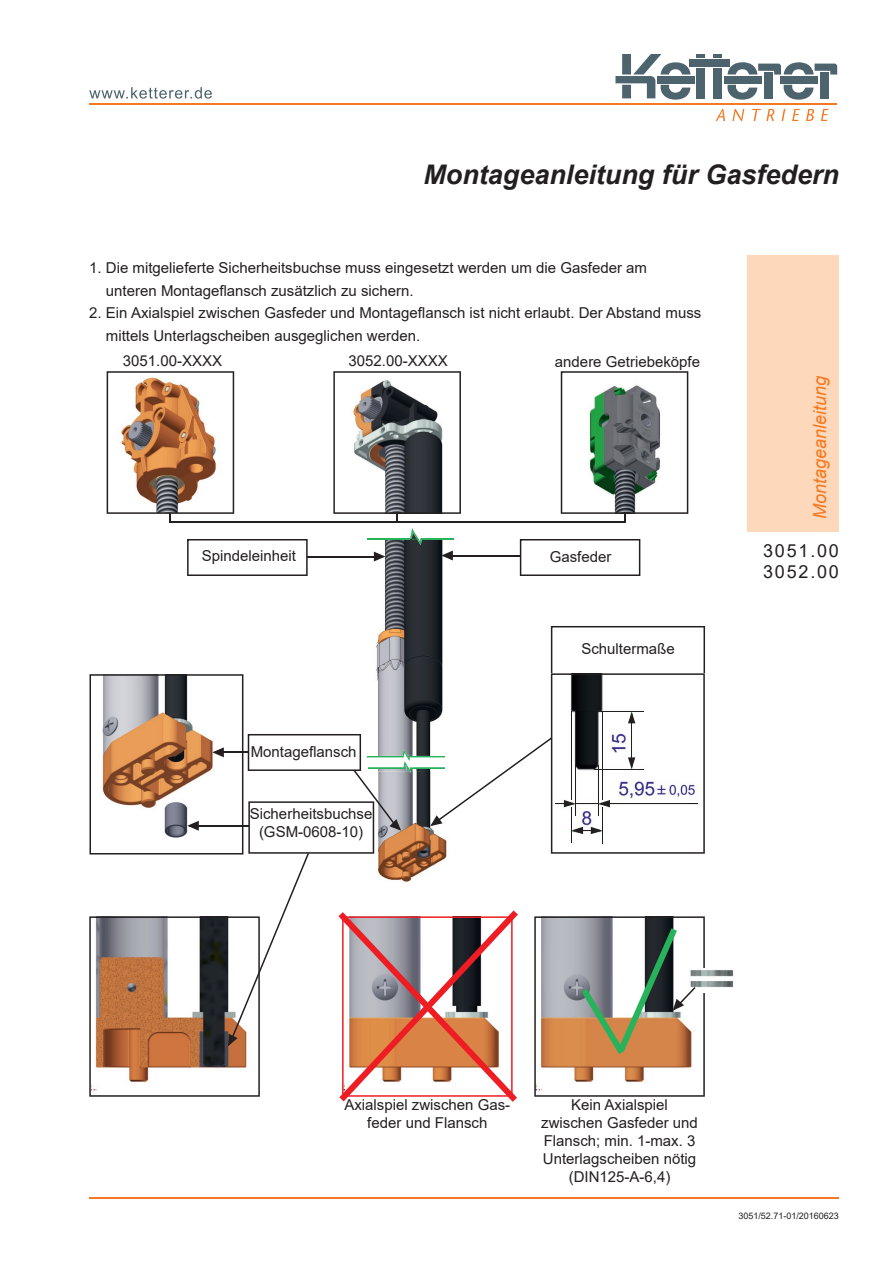
<style>
.page{position:relative;width:893px;height:1263px;background:#fff}
.page>*{position:absolute;margin:0;border:0;box-sizing:border-box;transform-origin:0 0}
.t1{font:italic 700 27px "Arial";color:#231f20}
.t2{font:italic 18px "Arial";color:#f47921}
.t3{font:18px/21px "Arial";letter-spacing:.1em;color:#231f20}
.t4{font:15px/18px "Arial";color:#231f20;text-align:center}
.t5{font:9px "Arial";color:#231f20}
</style>
<div class="page">
<hr style="left:89px;top:103px;width:748px;height:1px;background:#f47921">
<div style="left:697px;top:68px;width:8px;height:30px;background:#4d636e"></div>
<div style="left:689px;top:59px;width:40px;height:8px;background:#4d636e"></div>
<div style="left:713px;top:68px;width:9px;height:30px;background:#4d636e"></div>
<div style="left:764px;top:72px;width:8px;height:26px;background:#4d636e"></div>
<div style="left:820px;top:72px;width:8px;height:26px;background:#4d636e"></div>
<svg style="left:697px;top:54px;width:8px;height:4px"></svg>
<div style="left:657px;top:76px;width:38px;height:7px;background:#4d636e"></div>
<svg style="left:615px;top:54px;width:76px;height:46px"></svg>
<div style="left:724px;top:76px;width:37px;height:7px;background:#4d636e"></div>
<svg style="left:727px;top:85px;width:30px;height:15px"></svg>
<svg style="left:713px;top:54px;width:124px;height:21px"></svg>
<div style="left:780px;top:76px;width:38px;height:7px;background:#4d636e"></div>
<svg style="left:784px;top:85px;width:30px;height:15px"></svg>
<div style="left:622px;top:85px;width:9px;height:13px;background:#4d636e"></div>
<svg style="left:716px;top:109px;width:9px;height:12px"></svg>
<svg style="left:732px;top:109px;width:12px;height:12px"></svg>
<svg style="left:752px;top:109px;width:22px;height:12px"></svg>
<svg style="left:782px;top:109px;width:3px;height:12px"></svg>
<svg style="left:792px;top:109px;width:8px;height:12px"></svg>
<svg style="left:806px;top:109px;width:8px;height:12px"></svg>
<svg style="left:821px;top:109px;width:7px;height:12px"></svg>
<svg style="left:89px;top:87px;width:123px;height:12px"></svg>
<div style="left:747px;top:255px;width:92px;height:276px;background:#fdd8bb"></div>
<hr style="left:89px;top:1198px;width:750px;height:1px;background:#f47921">
<hr style="left:170px;top:521px;width:456px;height:2px;background:#231f20">
<svg style="left:187px;top:539px;width:121px;height:37px"></svg>
<svg style="left:561px;top:371px;width:127px;height:150px"></svg>
<svg style="left:333px;top:371px;width:128px;height:150px"></svg>
<svg style="left:107px;top:371px;width:127px;height:152px"></svg>
<img style="left:351px;top:539px;width:125px;height:87px">
<hr style="left:367px;top:538px;width:86px;height:1px;background:#27b35b">
<hr style="left:307px;top:556px;width:70px;height:1px;background:#231f20">
<svg style="left:374px;top:552px;width:11px;height:9px"></svg>
<hr style="left:450px;top:555px;width:70px;height:1px;background:#231f20">
<svg style="left:441px;top:550px;width:12px;height:10px"></svg>
<img style="left:705px;top:970px;width:29px;height:18px">
<svg style="left:410px;top:528px;width:17px;height:17px"></svg>
<svg style="left:89px;top:626px;width:616px;height:476px"></svg>
<svg style="left:520px;top:539px;width:120px;height:37px"></svg>
<h1 class="t1" style="left:423px;top:156px;width:417px">Montageanleitung für Gasfedern</h1>
<p class="t4" style="left:106px;top:257px;width:543px;line-height:22.5px;text-align:left;text-indent:-17px">1. Die mitgelieferte Sicherheitsbuchse muss eingesetzt werden um die Gasfeder am unteren Montageflansch zusätzlich zu sichern.</p>
<p class="t4" style="left:106px;top:302px;width:597px;line-height:22.5px;text-align:left;text-indent:-17px">2. Ein Axialspiel zwischen Gasfeder und Montageflansch ist nicht erlaubt. Der Abstand muss mittels Unterlagscheiben ausgeglichen werden.</p>
<p class="t4" style="left:123px;top:352px;width:101px">3051.00-XXXX</p>
<p class="t4" style="left:349px;top:352px;width:101px">3052.00-XXXX</p>
<p class="t4" style="left:555px;top:352px;width:147px">andere Getriebeköpfe</p>
<p class="t4" style="left:202px;top:547px;width:96px">Spindeleinheit</p>
<p class="t4" style="left:550px;top:547px;width:63px">Gasfeder</p>
<p class="t4" style="left:251px;top:742px;width:107px">Montageflansch</p>
<p class="t4" style="left:250px;top:805px;width:124px">Sicherheitsbuchse (GSM-0608-10)</p>
<p class="t4" style="left:581px;top:640px;width:95px">Schultermaße</p>
<p class="t2" style="left:808px;top:519px;width:145px;rotate:-90deg">Montageanleitung</p>
<p class="t3" style="left:763px;top:540px;width:77px">3051.00<br>3052.00</p>
<p class="t4" style="left:344px;top:1095px;width:167px">Axialspiel zwischen Gas&shy;feder und Flansch</p>
<p class="t4" style="left:541px;top:1095px;width:158px">Kein Axialspiel zwischen Gasfeder und<br>Flansch; min. 1-max. 3<br>Unterlagscheiben nötig (DIN125-A-6,4)</p>
<p class="t5" style="left:738px;top:1209px;width:102px">3051/52.71-01/20160623</p>
</div>
